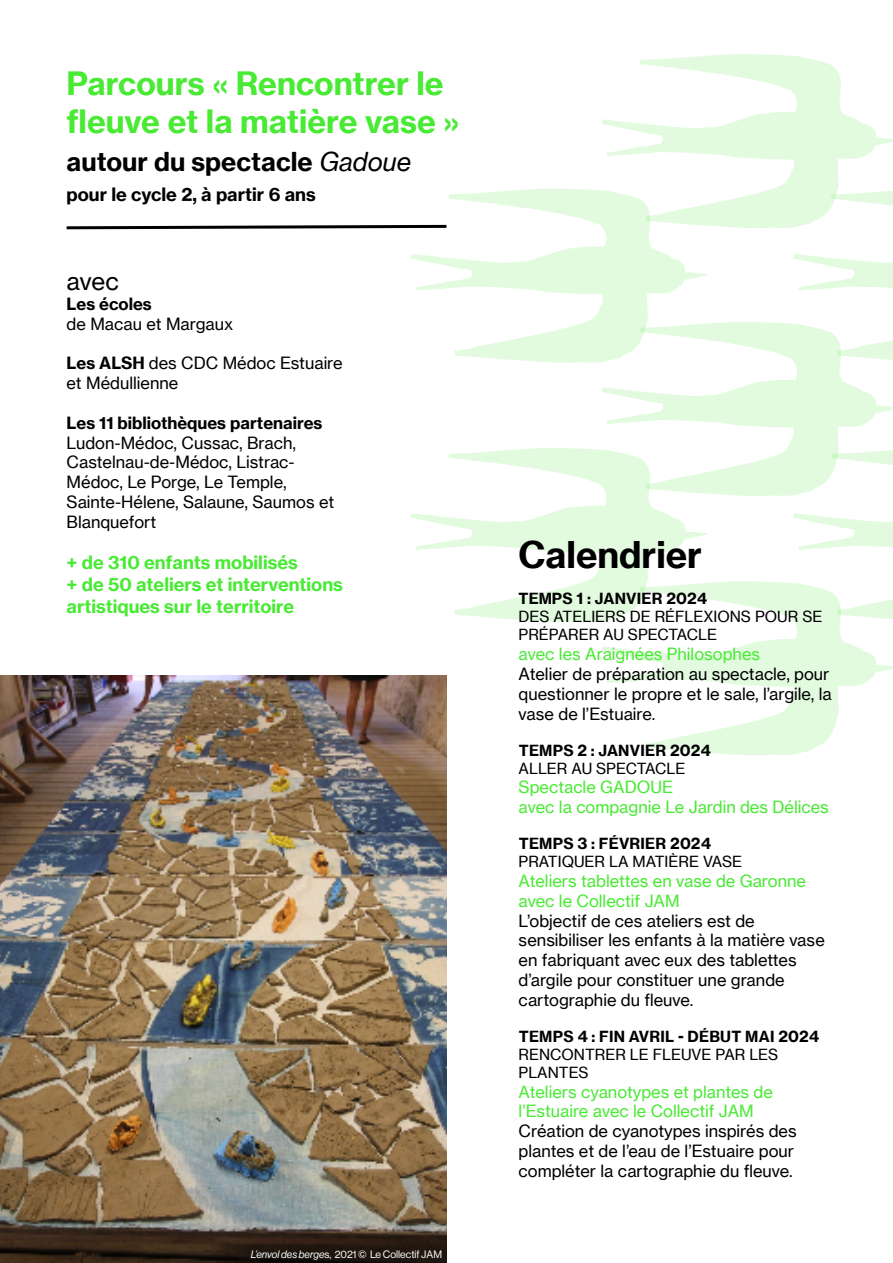
<style>
.page{position:relative;width:893px;height:1263px;background:#fff}
.page>*{position:absolute;margin:0;border:0;box-sizing:border-box;transform-origin:0 0}
.t1{font:36px "N Haas Grotesk TX Std 75 Bd";color:#000}
.t2{font:31.5px/37.8px "N Haas Grotesk TX Std 75 Bd";color:#49ea34}
.t3{font:25.5px "N Haas Grotesk TX Std 75 Bd";color:#000}
.t4{font:24px "N Haas Grotesk TX Std 55 Rg";color:#000}
.t5{font:18px/21.6px "N Haas Grotesk TX Std 75 Bd";color:#49ea34}
.t6{font:18px "N Haas Grotesk TX Std 75 Bd";color:#000}
.t7{font:16.5px/19.8px "N Haas Grotesk TX Std 55 Rg";color:#000}
.t8{font:16.5px/19.8px "N Haas Grotesk TX Std 55 Rg";color:#49ea34}
.t9{font:16.5px "N Haas Grotesk TX Std 75 Bd";color:#000}
.t10{font:15px/18px "N Haas Grotesk TX Std 55 Rg";color:#000}
.t11{font:15px "N Haas Grotesk TX Std 75 Bd";letter-spacing:.015em;color:#000}
.t12{font:10.5px "N Haas Grotesk DS Pro 55 Rg";color:#fff}
.s1{font-family:"N Haas Grotesk TX Std 56 It"}
.s2{font-family:"N Haas Grotesk TX Std 75 Bd"}
.s3{font-family:"N Haas Grotesk DS Pro 56 It"}
</style>
<div class="page">
<svg style="left:793px;top:254px;width:100px;height:37px"></svg>
<svg style="left:411px;top:188px;width:296px;height:175px"></svg>
<svg style="left:601px;top:322px;width:292px;height:174px"></svg>
<svg style="left:793px;top:448px;width:100px;height:102px"></svg>
<svg style="left:411px;top:448px;width:296px;height:174px"></svg>
<svg style="left:601px;top:581px;width:292px;height:174px"></svg>
<svg style="left:601px;top:54px;width:292px;height:174px"></svg>
<svg style="left:66px;top:223px;width:383px;height:8px"></svg>
<img style="left:0;top:675px;width:446px;height:588px">
<h2 class="t2" style="left:67px;top:63px;width:394px">Parcours « Rencontrer le fleuve et la matière vase »</h2>
<h3 class="t3" style="left:67px;top:145px;width:346px">autour du spectacle <span class="s1">Gadoue</span></h3>
<p class="t6" style="left:67px;top:183px;width:251px">pour le cycle 2, à partir 6 ans</p>
<h3 class="t4" style="left:67px;top:267px;width:54px">avec</h3>
<p class="t9" style="left:67px;top:294px;width:87px">Les écoles</p>
<p class="t7" style="left:67px;top:314px;width:168px">de Macau et Margaux</p>
<p class="t7" style="left:67px;top:353px;width:278px"><span class="s2">Les ALSH</span> des CDC Médoc Estuaire et Médullienne</p>
<p class="t9" style="left:67px;top:412px;width:257px">Les 11 bibliothèques partenaires</p>
<p class="t7" style="left:67px;top:432px;width:269px">Ludon-Médoc, Cussac, Brach,<br>Castelnau-de-Médoc, Listrac-<br>Médoc, Le Porge, Le Temple,<br>Sainte-Hélene, Salaune, Saumos et<br>Blanquefort</p>
<p class="t5" style="left:67px;top:551px;width:278px">+ de 310 enfants mobilisés<br>+ de 50 ateliers et interventions artistiques sur le territoire</p>
<p class="t12" style="left:251px;top:1248px;width:193px"><span class="s3">L’envol des berge</span>s, 2021 © Le Collectif JAM</p>
<h1 class="t1" style="left:519px;top:532px;width:185px">Calendrier</h1>
<p class="t11" style="left:519px;top:589px;width:190px">TEMPS 1 : JANVIER 2024</p>
<p class="t10" style="left:519px;top:607px;width:305px">DES ATELIERS DE RÉFLEXIONS POUR SE<br>PRÉPARER AU SPECTACLE</p>
<p class="t8" style="left:519px;top:644px;width:243px">avec les Araignées Philosophes</p>
<p class="t7" style="left:519px;top:664px;width:315px">Atelier de préparation au spectacle, pour questionner le propre et le sale, l’argile, la vase de l’Estuaire.</p>
<p class="t11" style="left:519px;top:741px;width:194px">TEMPS 2 : JANVIER 2024</p>
<p class="t10" style="left:519px;top:759px;width:168px">ALLER AU SPECTACLE</p>
<p class="t8" style="left:519px;top:777px;width:312px">Spectacle GADOUE<br>avec la compagnie Le Jardin des Délices</p>
<p class="t11" style="left:519px;top:834px;width:194px">TEMPS 3 : FÉVRIER 2024</p>
<p class="t10" style="left:519px;top:852px;width:225px">PRATIQUER LA MATIÈRE VASE</p>
<p class="t8" style="left:519px;top:871px;width:289px">Ateliers tablettes en vase de Garonne avec le Collectif JAM</p>
<p class="t7" style="left:519px;top:910px;width:308px">L’objectif de ces ateliers est de sensibiliser les enfants à la matière vase en fabriquant avec eux des tablettes d’argile pour constituer une grande cartographie du fleuve.</p>
<p class="t11" style="left:519px;top:1027px;width:302px">TEMPS 4 : FIN AVRIL - DÉBUT MAI 2024</p>
<p class="t10" style="left:519px;top:1045px;width:261px">RENCONTRER LE FLEUVE PAR LES<br>PLANTES</p>
<p class="t8" style="left:519px;top:1081px;width:256px">Ateliers cyanotypes et plantes de l’Estuaire avec le Collectif JAM</p>
<p class="t7" style="left:519px;top:1121px;width:279px">Création de cyanotypes inspirés des plantes et de l’eau de l’Estuaire pour compléter la cartographie du fleuve.</p>
</div>
